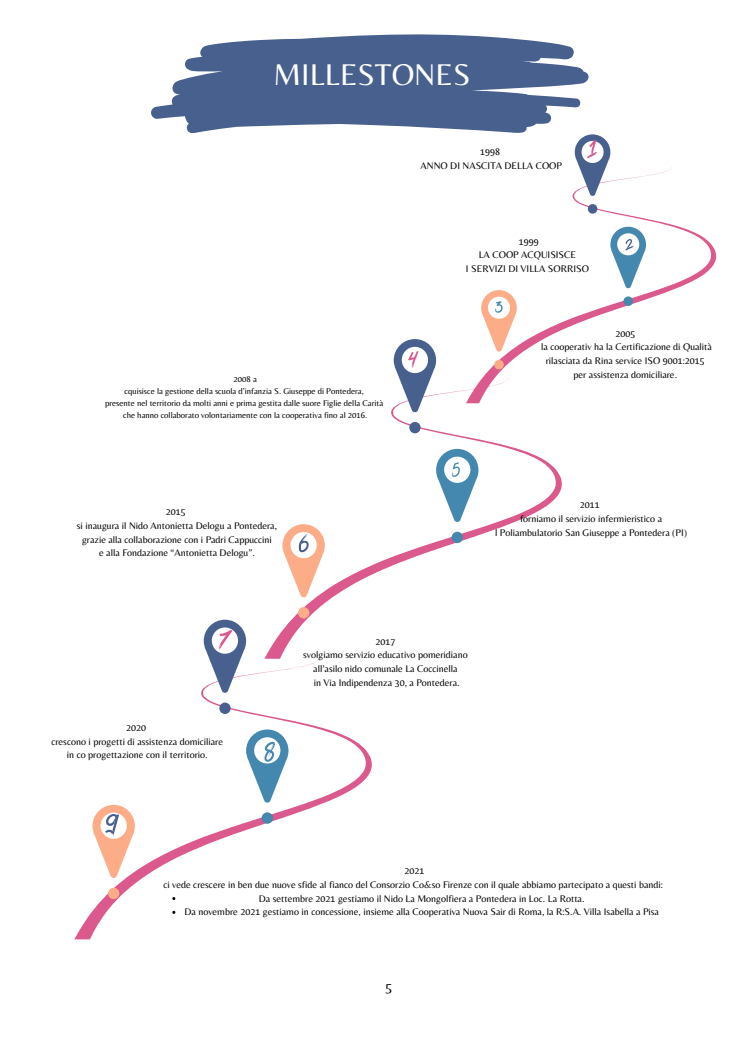
<style>
.page{position:relative;width:744px;height:1053px;background:#fff}
.page>*{position:absolute;margin:0;border:0;box-sizing:border-box;transform-origin:0 0}
.t1{font:31.2px "Belleza";color:#fff}
.t2{font:14px "Belleza";color:#000}
.t3{font:10px/13.8px "Belleza";color:#000;text-align:center}
.t4{font:8.72px "Belleza";color:#000}
</style>
<div class="page">
<svg style="left:265px;top:390px;width:297px;height:267px"></svg>
<svg style="left:298px;top:607px;width:11px;height:11px"></svg>
<svg style="left:452px;top:531px;width:11px;height:12px"></svg>
<svg style="left:409px;top:422px;width:12px;height:11px"></svg>
<svg style="left:74px;top:657px;width:298px;height:282px"></svg>
<svg style="left:108px;top:887px;width:11px;height:12px"></svg>
<svg style="left:262px;top:812px;width:11px;height:11px"></svg>
<svg style="left:219px;top:702px;width:12px;height:12px"></svg>
<svg style="left:151px;top:34px;width:438px;height:99px;fill:#48608e"></svg>
<svg style="left:466px;top:167px;width:250px;height:236px"></svg>
<svg style="left:494px;top:360px;width:10px;height:9px"></svg>
<svg style="left:623px;top:296px;width:10px;height:10px"></svg>
<svg style="left:588px;top:204px;width:9px;height:10px"></svg>
<svg style="left:575px;top:134px;width:35px;height:62px"></svg>
<svg style="left:610px;top:227px;width:36px;height:61px"></svg>
<svg style="left:481px;top:290px;width:36px;height:61px"></svg>
<svg style="left:394px;top:339px;width:42px;height:73px"></svg>
<svg style="left:436px;top:449px;width:42px;height:73px"></svg>
<svg style="left:282px;top:524px;width:43px;height:73px"></svg>
<svg style="left:204px;top:619px;width:42px;height:73px"></svg>
<svg style="left:246px;top:729px;width:42px;height:73px"></svg>
<svg style="left:92px;top:804px;width:43px;height:74px"></svg>
<p class="t1" style="left:273px;top:56px;width:198px">MILLESTONES</p>
<h1 class="t3" style="left:421px;top:144px;width:143px">1998<br>ANNO DI NASCITA DELLA COOP</h1>
<h2 class="t4" style="left:234px;top:374px;width:25px">2008 a</h2>
<p class="t4" style="left:125px;top:386px;width:241px">cquisisce la gestione della scuola d’infanzia S. Giuseppe di Pontedera,</p>
<p class="t4" style="left:105px;top:398px;width:280px">presente nel territorio da molti anni e prima gestita dalle suore Figlie della Carità</p>
<h2 class="t4" style="left:123px;top:410px;width:246px">che hanno collaborato volontariamente con la cooperativa fino al 2016.</h2>
<p class="t3" style="left:77px;top:504px;width:202px">2015<br>si inaugura il Nido Antonietta Delogu a Pontedera, grazie alla collaborazione con i Padri Cappuccini<br>e alla Fondazione “Antonietta Delogu”.</p>
<p class="t3" style="left:466px;top:234px;width:125px">1999<br>LA COOP ACQUISISCE<br>I SERVIZI DI VILLA SORRISO</p>
<p class="t3" style="left:541px;top:326px;width:172px">2005<br>la cooperativ ha la Certificazione di Qualità rilasciata da Rina service ISO 9001:2015 per assistenza domiciliare.</p>
<h3 class="t3" style="left:495px;top:497px;width:194px">2011<br>forniamo il servizio infermieristico a<br>l Poliambulatorio San Giuseppe a Pontedera (PI)</h3>
<p class="t3" style="left:51px;top:720px;width:173px">2020<br>crescono i progetti di assistenza domiciliare in co progettazione con il territorio.</p>
<p class="t3" style="left:303px;top:634px;width:166px">2017<br>svolgiamo servizio educativo pomeridiano all’asilo nido comunale La Coccinella<br>in Via Indipendenza 30, a Pontedera.</p>
<p class="t3" style="left:163px;top:863px;width:501px">2021<br>ci vede crescere in ben due nuove sfide al fianco del Consorzio Co&amp;so Firenze con il quale abbiamo partecipato a questi bandi:</p>
<p class="t3" style="left:259px;top:891px;width:327px">Da settembre 2021 gestiamo il Nido La Mongolfiera a Pontedera in Loc. La Rotta.</p>
<p class="t3" style="left:184px;top:904px;width:476px">Da novembre 2021 gestiamo in concessione, insieme alla Cooperativa Nuova Sair di Roma, la R:S.A. Villa Isabella a Pisa</p>
<p class="t2" style="left:386px;top:978px;width:8px">5</p>
</div>
